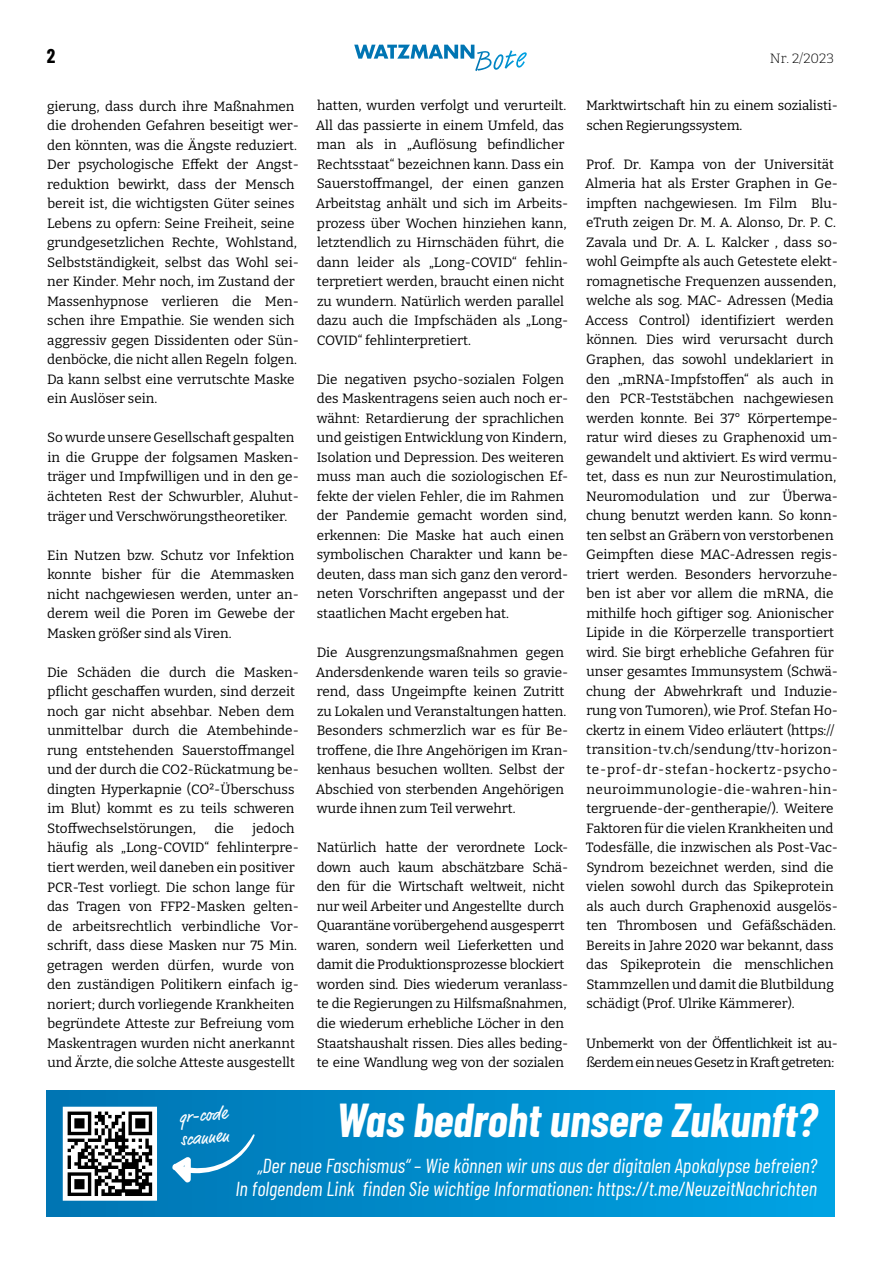
<style>
.page{position:relative;width:881px;height:1263px;background:#fff}
.page>*{position:absolute;margin:0;border:0;box-sizing:border-box;transform-origin:0 0}
.t1{font:italic 700 46.5px "Barlow Condensed";color:#fff}
.t2{font:italic 20.25px/23.2px "Barlow Condensed";color:#fff;text-align:right}
.t3{font:700 19.5px "Barlow Condensed";color:#000}
.t4{font:17.55px/22.4px "Market";color:#fff}
.t5{font:100 13.5px/19.5px "Bitter";color:#000}
.t6{font:100 13.5px/19.5px "Bitter";letter-spacing:-.03em;color:#000}
</style>
<div class="page">
<svg style="left:428px;top:45px;width:98px;height:26px"></svg>
<svg style="left:47px;top:1091px;width:786px;height:125px;background:#0490ce"></svg>
<svg style="left:67px;top:1111px;width:86px;height:86px"></svg>
<svg style="left:68px;top:1111px;width:84px;height:85px"></svg>
<svg style="left:172px;top:1134px;width:83px;height:50px;background:#2490c5"></svg>
<h3 class="t3" style="left:47px;top:42px;width:10px">2</h3>
<p class="t5" style="left:769px;top:48px;width:66px">Nr. 2/2023</p>
<p class="t5" style="left:47px;top:96px;width:253px">gierung, dass durch ihre Maßnahmen die drohenden Gefahren beseitigt wer&shy;den könnten, was die Ängste reduziert.<br>Der psychologische Effekt der Angst&shy;reduktion bewirkt, dass der Mensch bereit ist, die wichtigsten Güter seines Lebens zu opfern: Seine Freiheit, seine grundgesetzlichen Rechte, Wohlstand, Selbstständigkeit, selbst das Wohl sei&shy;ner Kinder. Mehr noch, im Zustand der Massenhypnose verlieren die Men&shy;schen ihre Empathie. Sie wenden sich aggressiv gegen Dissidenten oder Sün&shy;denböcke, die nicht allen Regeln folgen.<br>Da kann selbst eine verrutschte Maske ein Auslöser sein.</p>
<p class="t5" style="left:47px;top:428px;width:253px">So wurde unsere Gesellschaft gespalten in die Gruppe der folgsamen Masken&shy;träger und Impfwilligen und in den ge&shy;ächteten Rest der Schwurbler, Aluhut&shy;träger und Verschwörungstheoretiker.</p>
<p class="t5" style="left:47px;top:545px;width:253px">Ein Nutzen bzw. Schutz vor Infektion konnte bisher für die Atemmasken nicht nachgewiesen werden, unter an&shy;derem weil die Poren im Gewebe der Masken größer sind als Viren.</p>
<p class="t5" style="left:47px;top:662px;width:253px">Die Schäden die durch die Masken&shy;pflicht geschaffen wurden, sind derzeit noch gar nicht absehbar. Neben dem unmittelbar durch die Atembehinde&shy;rung entstehenden Sauerstoffmangel und der durch die CO2-Rückatmung be&shy;dingten Hyperkapnie (CO²-Überschuss im Blut) kommt es zu teils schweren Stoffwechselstörungen,</p>
<p class="t5" style="left:586px;top:95px;width:253px">Marktwirtschaft hin zu einem sozialisti&shy;schen Regierungssystem.</p>
<p class="t5" style="left:585px;top:154px;width:254px">Prof. Dr. Kampa von der Universität Almeria hat als Erster Graphen in Ge&shy;impften nachgewiesen. Im Film Blu&shy;eTruth zeigen Dr. M. A. Alonso, Dr. P. C.<br>Zavala und Dr. A. L. Kalcker , dass so&shy;wohl Geimpfte als auch Getestete elekt&shy;romagnetische Frequenzen aussenden, welche als sog. MAC- Adressen (Media Access Control) identifiziert werden können. Dies wird verursacht durch Graphen, das sowohl undeklariert in den „mRNA-Impfstoffen“ als auch in den PCR-Teststäbchen nachgewiesen werden konnte. Bei 37° Körpertempe&shy;ratur wird dieses zu Graphenoxid um&shy;gewandelt und aktiviert. Es wird vermu&shy;tet, dass es nun zur Neurostimulation, Neuromodulation und zur Überwa&shy;chung benutzt werden kann. So konn&shy;ten selbst an Gräbern von verstorbenen Geimpften diese MAC-Adressen regis&shy;triert werden. Besonders hervorzuhe&shy;ben ist aber vor allem die mRNA, die mithilfe hoch giftiger sog. Anionischer Lipide in die Körperzelle transportiert wird. Sie birgt erhebliche Gefahren für unser gesamtes Immunsystem (Schwä&shy;chung der Abwehrkraft und Induzie&shy;rung von Tumoren), wie Prof. Stefan Ho&shy;ckertz in einem Video erläutert (https:// transition-tv.ch/sendung/ttv-horizon&shy;te-prof-dr-stefan-hockertz-psycho&shy;neuroimmunologie-die-wahren-hin&shy;tergruende-der-gentherapie/). Weitere Faktoren für die vielen Krankheiten und Todesfälle, die inzwischen als Post-Vac-Syndrom bezeichnet werden, sind die vielen sowohl durch das Spikeprotein als auch durch Graphenoxid ausgelös&shy;ten Thrombosen und Gefäßschäden.<br>Bereits in Jahre 2020 war bekannt, dass das Spikeprotein die menschlichen Stammzellen und damit die Blutbildung schädigt (Prof. Ulrike Kämmerer).</p>
<p class="t6" style="left:586px;top:1033px;width:253px">Unbemerkt von der Öffentlichkeit ist au&shy;ßerdem ein neues Gesetz in Kraft getreten:</p>
<h1 class="t1" style="left:336px;top:1087px;width:482px">Was bedroht unsere Zukunft?</h1>
<h2 class="t2" style="left:235px;top:1152px;width:583px">„Der neue Faschismus“ – Wie können wir uns aus der digitalen Apokalypse befreien?<br>In folgendem Link finden Sie wichtige Informationen: https://t.me/NeuzeitNachrichten</h2>
<p class="t5" style="left:315px;top:96px;width:254px">hatten, wurden verfolgt und verurteilt.<br>All das passierte in einem Umfeld, das man als in „Auflösung befindlicher Rechtsstaat“ bezeichnen kann. Dass ein Sauerstoffmangel, der einen ganzen Arbeitstag anhält und sich im Arbeits&shy;prozess über Wochen hinziehen kann, letztendlich zu Hirnschäden führt, die dann leider als „Long-COVID“ fehlin&shy;terpretiert werden, braucht einen nicht zu wundern. Natürlich werden parallel dazu auch die Impfschäden als „Long-COVID“ fehlinterpretiert.</p>
<p class="t5" style="left:316px;top:369px;width:253px">Die negativen psycho-sozialen Folgen des Maskentragens seien auch noch er&shy;wähnt: Retardierung der sprachlichen und geistigen Entwicklung von Kindern, Isolation und Depression. Des weiteren muss man auch die soziologischen Ef&shy;fekte der vielen Fehler, die im Rahmen der Pandemie gemacht worden sind, erkennen: Die Maske hat auch einen symbolischen Charakter und kann be&shy;deuten, dass man sich ganz den verord&shy;neten Vorschriften angepasst und der staatlichen Macht ergeben hat.</p>
<p class="t5" style="left:315px;top:642px;width:254px">Die Ausgrenzungsmaßnahmen gegen Andersdenkende waren teils so gravie&shy;rend, dass Ungeimpfte keinen Zutritt zu Lokalen und Veranstaltungen hatten.<br>Besonders schmerzlich war es für Be&shy;troffene, die Ihre Angehörigen im Kran&shy;kenhaus besuchen wollten. Selbst der Abschied von sterbenden Angehörigen wurde ihnen zum Teil verwehrt.</p>
<p class="t5" style="left:316px;top:837px;width:253px">Natürlich hatte der verordnete Lock&shy;down auch kaum abschätzbare Schä&shy;den für die Wirtschaft weltweit, nicht nur weil Arbeiter und Angestellte durch Quarantäne vorübergehend ausgesperrt waren, sondern weil Lieferketten und damit die Produktionsprozesse blockiert worden sind. Dies wiederum veranlass&shy;te die Regierungen zu Hilfsmaßnahmen, die wiederum erhebliche Löcher in den Staatshaushalt rissen. Dies alles beding&shy;te eine Wandlung weg von der sozialen</p>
<p class="t5" style="left:47px;top:818px;width:253px;text-indent:205px">jedoch häufig als „Long-COVID“ fehlinterpre&shy;tiert werden, weil daneben ein positiver PCR-Test vorliegt. Die schon lange für das Tragen von FFP2-Masken gelten&shy;de arbeitsrechtlich verbindliche Vor&shy;schrift, dass diese Masken nur 75 Min. getragen werden dürfen, wurde von den zuständigen Politikern einfach ig&shy;noriert; durch vorliegende Krankheiten begründete Atteste zur Befreiung vom Maskentragen wurden nicht anerkannt und Ärzte, die solche Atteste ausgestellt</p>
<p class="t5" style="left:214px;top:818px;width:21px">die</p>
<p class="t4" style="left:178px;top:1107px;width:49px;rotate:-5deg">qr-code scannen</p>
</div>
